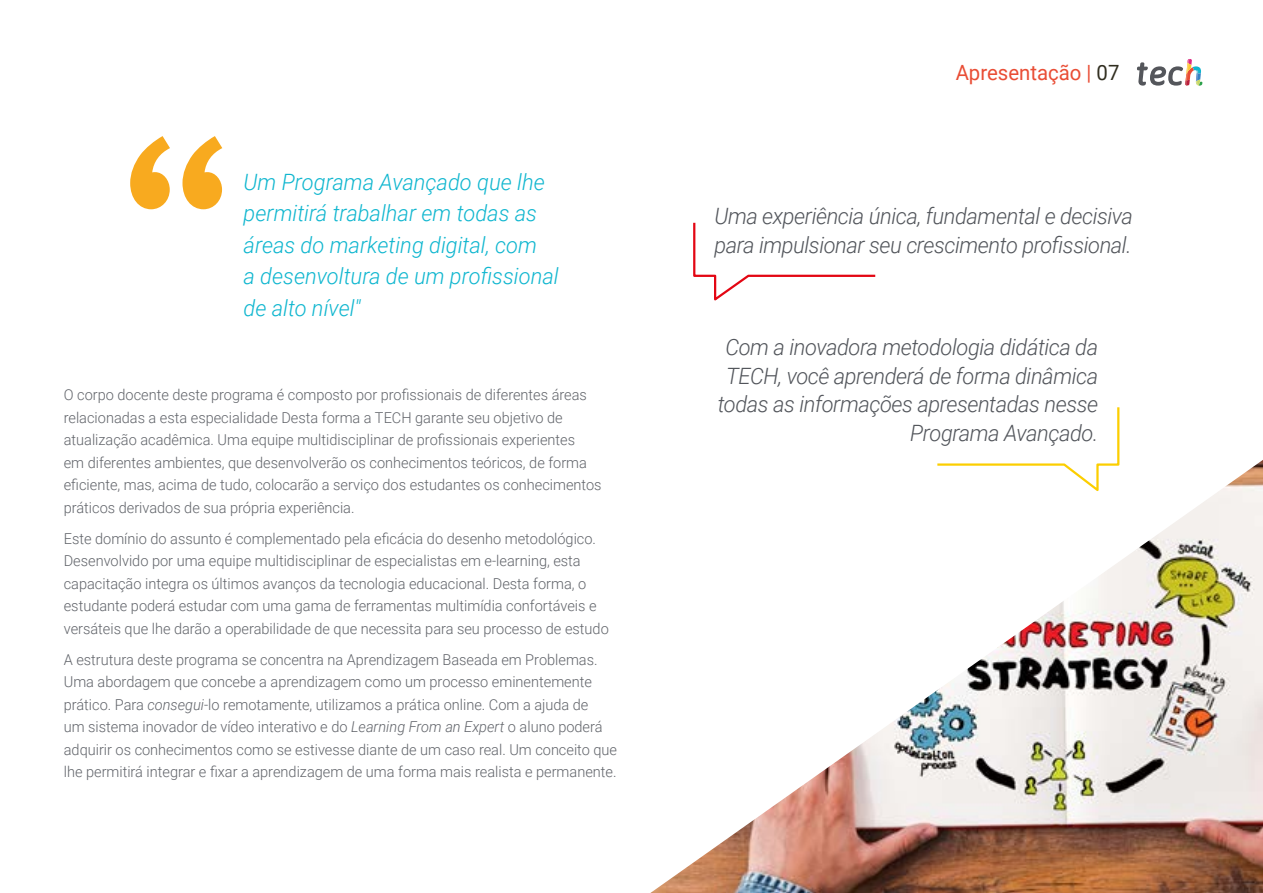
<style>
.page{position:relative;width:1263px;height:893px;background:#fff}
.page>*{position:absolute;margin:0;border:0;box-sizing:border-box;transform-origin:0 0}
.t1{font:italic 300 22.5px/28.5px "Roboto";letter-spacing:-.02em;color:#52555b;text-align:right}
.t2{font:italic 300 22.5px/31.5px "Roboto";color:#0fb6cf}
.t3{font:21px "Roboto";color:#e94d35}
.t4{font:300 15px/22.5px "Roboto";color:#61646a}
.s1{font-style:italic}
.s2{color:#312e20}
</style>
<div class="page">
<svg style="left:130px;top:136px;width:92px;height:73px"></svg>
<img style="left:650px;top:460px;width:613px;height:433px">
<svg style="left:935px;top:407px;width:185px;height:88px"></svg>
<svg style="left:1137px;top:59px;width:65px;height:27px"></svg>
<svg style="left:693px;top:222px;width:183px;height:79px"></svg>
<h1 class="t2" style="left:244px;top:165px;width:317px">Um Programa Avançado que lhe permitirá trabalhar em todas as áreas do marketing digital, com<br>a desenvoltura de um profissional de alto nível"</h1>
<p class="t4" style="left:64px;top:383px;width:539px">O corpo docente deste programa é composto por profissionais de diferentes áreas relacionadas a esta especialidade Desta forma a TECH garante seu objetivo de atualização acadêmica. Uma equipe multidisciplinar de profissionais experientes<br>em diferentes ambientes, que desenvolverão os conhecimentos teóricos, de forma eficiente, mas, acima de tudo, colocarão a serviço dos estudantes os conhecimentos práticos derivados de sua própria experiência.</p>
<p class="t4" style="left:64px;top:527px;width:546px">Este domínio do assunto é complementado pela eficácia do desenho metodológico.<br>Desenvolvido por uma equipe multidisciplinar de especialistas em e-learning, esta capacitação integra os últimos avanços da tecnologia educacional. Desta forma, o estudante poderá estudar com uma gama de ferramentas multimídia confortáveis e versáteis que lhe darão a operabilidade de que necessita para seu processo de estudo</p>
<p class="t4" style="left:64px;top:648px;width:555px">A estrutura deste programa se concentra na Aprendizagem Baseada em Problemas.<br>Uma abordagem que concebe a aprendizagem como um processo eminentemente prático. Para <span class="s1">consegui</span>-lo remotamente, utilizamos a prática online. Com a ajuda de<br>um sistema inovador de vídeo interativo e do <span class="s1">Learning From an Expert</span> o aluno poderá adquirir os conhecimentos como se estivesse diante de um caso real. Um conceito que lhe permitirá integrar e fixar a aprendizagem de uma forma mais realista e permanente.</p>
<h2 class="t3" style="left:956px;top:57px;width:165px">Apresentação | <span class="s2">07</span></h2>
<h1 class="t1" style="left:714px;top:201px;width:420px;text-align:left">Uma experiência única, fundamental e decisiva para impulsionar seu crescimento profissional.</h1>
<h1 class="t1" style="left:718px;top:332px;width:382px">Com a inovadora metodologia didática da TECH, você aprenderá de forma dinâmica todas as informações apresentadas nesse Programa Avançado.</h1>
</div>
